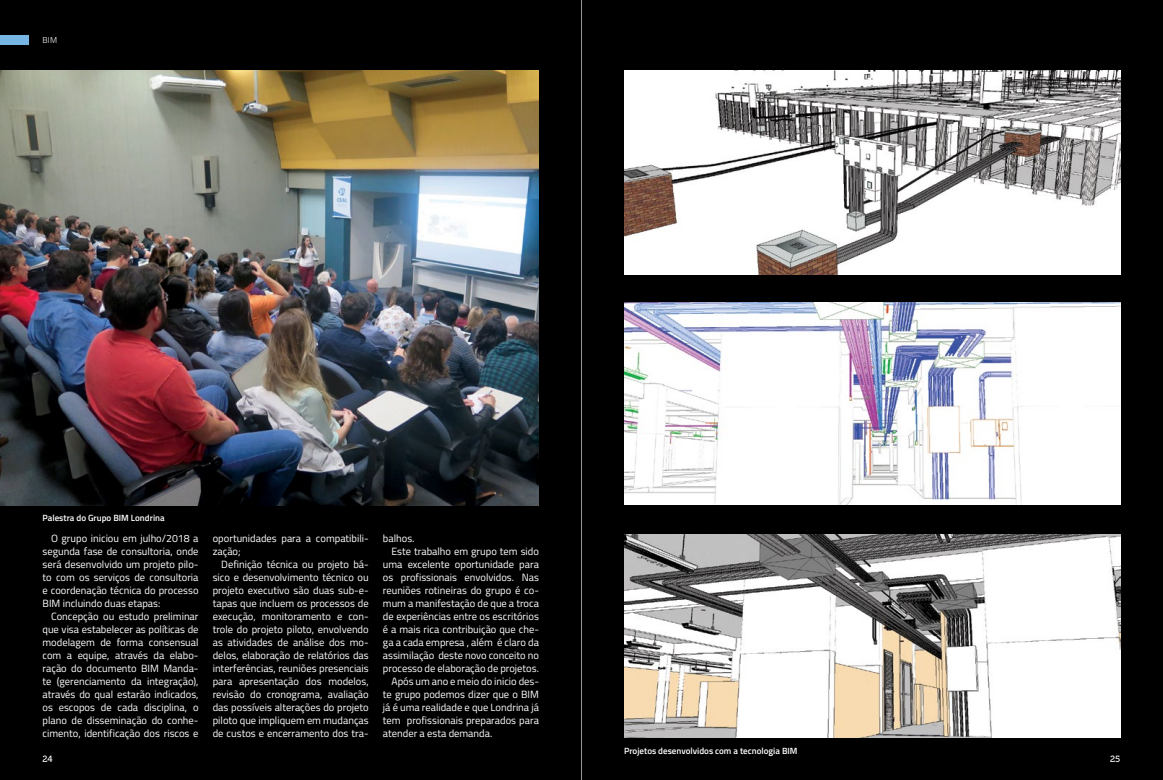
<style>
.page{position:relative;width:1163px;height:780px;background:#fff}
.page>*{position:absolute;margin:0;border:0;box-sizing:border-box;transform-origin:0 0}
.t1{font:10.5px/13px "Titillium Web";color:#fff;text-align:justify}
.t2{font:600 9px "Titillium Web";color:#fff}
.t3{font:9px "Museo 500";color:#fff}
.t4{font:300 8.5px "Titillium Web";color:#fff}
</style>
<div class="page">
<div style="left:0;top:0;width:1162px;height:780px;background:#000"></div>
<img style="left:0;top:71px;width:539px;height:435px">
<div style="left:0;top:35px;width:28px;height:9px;background:#78b7e4"></div>
<img style="left:624px;top:71px;width:496px;height:203px">
<img style="left:624px;top:302px;width:496px;height:203px">
<img style="left:624px;top:534px;width:496px;height:203px">
<hr style="left:581px;top:0;width:1px;height:780px;background:#939598">
<p class="t4" style="left:43px;top:33px;width:16px">BIM</p>
<p class="t2" style="left:43px;top:510px;width:124px">Palestra do Grupo BIM Londrina</p>
<p class="t1" style="left:43px;top:531px;width:157px;text-indent:9px">O grupo iniciou em julho/2018 a segunda fase de consultoria, onde será desenvolvido um projeto pilo&shy;to com os serviços de consultoria e coordenação técnica do processo BIM incluindo duas etapas:</p>
<p class="t1" style="left:43px;top:609px;width:157px;text-indent:9px">Concepção ou estudo preliminar que visa estabelecer as políticas de modelagem de forma consensual com a equipe, através da elabo&shy;ração do documento BIM Manda&shy;te (gerenciamento da integração), através do qual estarão indicados, os escopos de cada disciplina, o plano de disseminação do conhe&shy;cimento, identificação dos riscos e</p>
<p class="t1" style="left:213px;top:531px;width:157px">oportunidades para a compatibili&shy;zação;</p>
<p class="t1" style="left:213px;top:557px;width:157px;text-indent:9px">Definição técnica ou projeto bá&shy;sico e desenvolvimento técnico ou projeto executivo são duas sub-e&shy;tapas que incluem os processos de execução, monitoramento e con&shy;trole do projeto piloto, envolvendo as atividades de análise dos mo&shy;delos, elaboração de relatórios das interferências, reuniões presenciais para apresentação dos modelos, revisão do cronograma, avaliação das possíveis alterações do projeto piloto que impliquem em mudanças de custos e encerramento dos tra-</p>
<p class="t1" style="left:383px;top:531px;width:33px">balhos.</p>
<p class="t1" style="left:391px;top:544px;width:149px">Este trabalho em grupo tem sido</p>
<p class="t1" style="left:383px;top:557px;width:157px">uma excelente oportunidade para</p>
<p class="t1" style="left:383px;top:570px;width:157px">os profissionais envolvidos. Nas</p>
<p class="t1" style="left:383px;top:583px;width:157px">reuniões rotineiras do grupo é co-</p>
<p class="t1" style="left:383px;top:596px;width:157px">mum a manifestação de que a troca</p>
<p class="t1" style="left:383px;top:609px;width:157px">de experiências entre os escritórios</p>
<p class="t1" style="left:383px;top:622px;width:157px">é a mais rica contribuição que che-</p>
<p class="t1" style="left:383px;top:635px;width:157px">ga a cada empresa , além é claro da</p>
<p class="t1" style="left:383px;top:648px;width:157px">assimilação deste novo conceito no</p>
<p class="t1" style="left:383px;top:661px;width:157px">processo de elaboração de projetos.</p>
<p class="t1" style="left:391px;top:674px;width:149px">Após um ano e meio do inicio des-</p>
<p class="t1" style="left:383px;top:687px;width:157px">te grupo podemos dizer que o BIM</p>
<p class="t1" style="left:383px;top:700px;width:157px">já é uma realidade e que Londrina já</p>
<p class="t1" style="left:383px;top:713px;width:157px">tem profissionais preparados para</p>
<p class="t1" style="left:383px;top:726px;width:111px">atender a esta demanda.</p>
<p class="t2" style="left:624px;top:743px;width:175px">Projetos desenvolvidos com a tecnologia BIM</p>
<p class="t3" style="left:43px;top:754px;width:12px">24</p>
<p class="t3" style="left:1109px;top:754px;width:12px">25</p>
</div>
